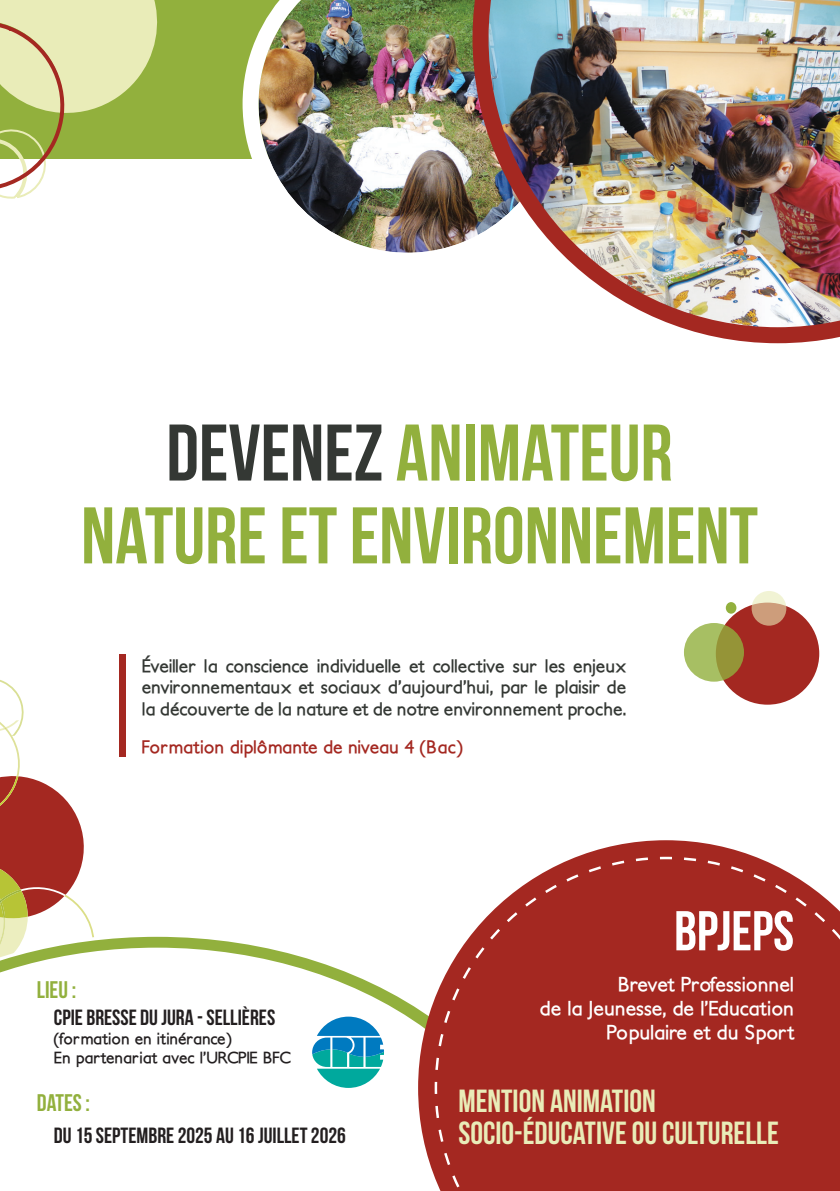
<style>
.page{position:relative;width:840px;height:1191px;background:#fff}
.page>*{position:absolute;margin:0;border:0;box-sizing:border-box;transform-origin:0 0}
.t1{font:80px/82.8px "Bebas Neue";color:#92b03d;text-align:center}
.t2{font:56px "Bebas Neue";color:#fff}
.t3{font:32px/32px "Bebas Neue";color:#e9ecb8}
.t4{font:24px "Bebas Neue";color:#92b03d}
.t5{font:22px "Bebas Neue";color:#231f20}
.t6{font:700 20px/24px "Petita";color:#fff;text-align:right}
.t7{font:700 18px/21.6px "Petita";color:#343834;text-align:justify}
.t8{font:700 18px "Petita";color:#a42821}
.t9{font:700 16px/19.2px "Petita";color:#231f20}
.s1{color:#343834}
</style>
<div class="page">
<div style="left:715px;top:602px;width:103px;height:102px;background:#a42821;border-radius:50%"></div>
<svg style="left:683px;top:623px;width:60px;height:58px;background:#a1af55"></svg>
<svg style="left:751px;top:591px;width:34px;height:34px"></svg>
<div style="left:725px;top:602px;width:11px;height:11px;background:#92b03d;border-radius:50%"></div>
<div style="left:0;top:0;width:839px;height:158px;background:#92b03d"></div>
<img style="left:242px;top:0;width:230px;height:253px">
<div style="left:119px;top:654px;width:7px;height:102px;background:#a42821"></div>
<img style="left:472px;top:0;width:367px;height:343px">
<svg style="left:0;top:680px;width:94px;height:253px"></svg>
<svg style="left:0;top:0;width:161px;height:199px"></svg>
<svg style="left:0;top:936px;width:418px;height:88px"></svg>
<svg style="left:312px;top:1016px;width:72px;height:72px"></svg>
<svg style="left:418px;top:840px;width:332px;height:333px"></svg>
<svg style="left:433px;top:855px;width:406px;height:336px;background:#ab3832"></svg>
<h1 class="t1" style="left:81px;top:410px;width:678px"><span class="s1">DEVENEZ</span> ANIMATEUR<br>NATURE ET ENVIRONNEMENT</h1>
<p class="t7" style="left:142px;top:655px;width:485px">Éveiller la conscience individuelle et collective sur les enjeux environnementaux et sociaux d’aujourd’hui, par le plaisir de la découverte de la nature et de notre environnement proche.</p>
<p class="t8" style="left:142px;top:736px;width:322px">Formation diplômante de niveau 4 (Bac)</p>
<h3 class="t4" style="left:37px;top:976px;width:41px">LIEU :</h3>
<p class="t5" style="left:54px;top:1004px;width:223px">CPIE BRESSE DU JURA - SELLIÈRES</p>
<p class="t9" style="left:54px;top:1029px;width:239px">(formation en itinérance)<br>En partenariat avec l’URCPIE BFC</p>
<h3 class="t4" style="left:37px;top:1089px;width:55px">DATES :</h3>
<p class="t5" style="left:54px;top:1123px;width:293px">DU 15 SEPTEMBRE 2025 AU 16 JUILLET 2026</p>
<h2 class="t2" style="left:673px;top:900px;width:121px">BPJEPS</h2>
<p class="t6" style="left:539px;top:973px;width:256px">Brevet Professionnel<br>de la Jeunesse, de l’Education<br>Populaire et du Sport</p>
<h3 class="t3" style="left:458px;top:1085px;width:322px">MENTION ANIMATION<br>SOCIO-ÉDUCATIVE OU CULTURELLE</h3>
</div>
